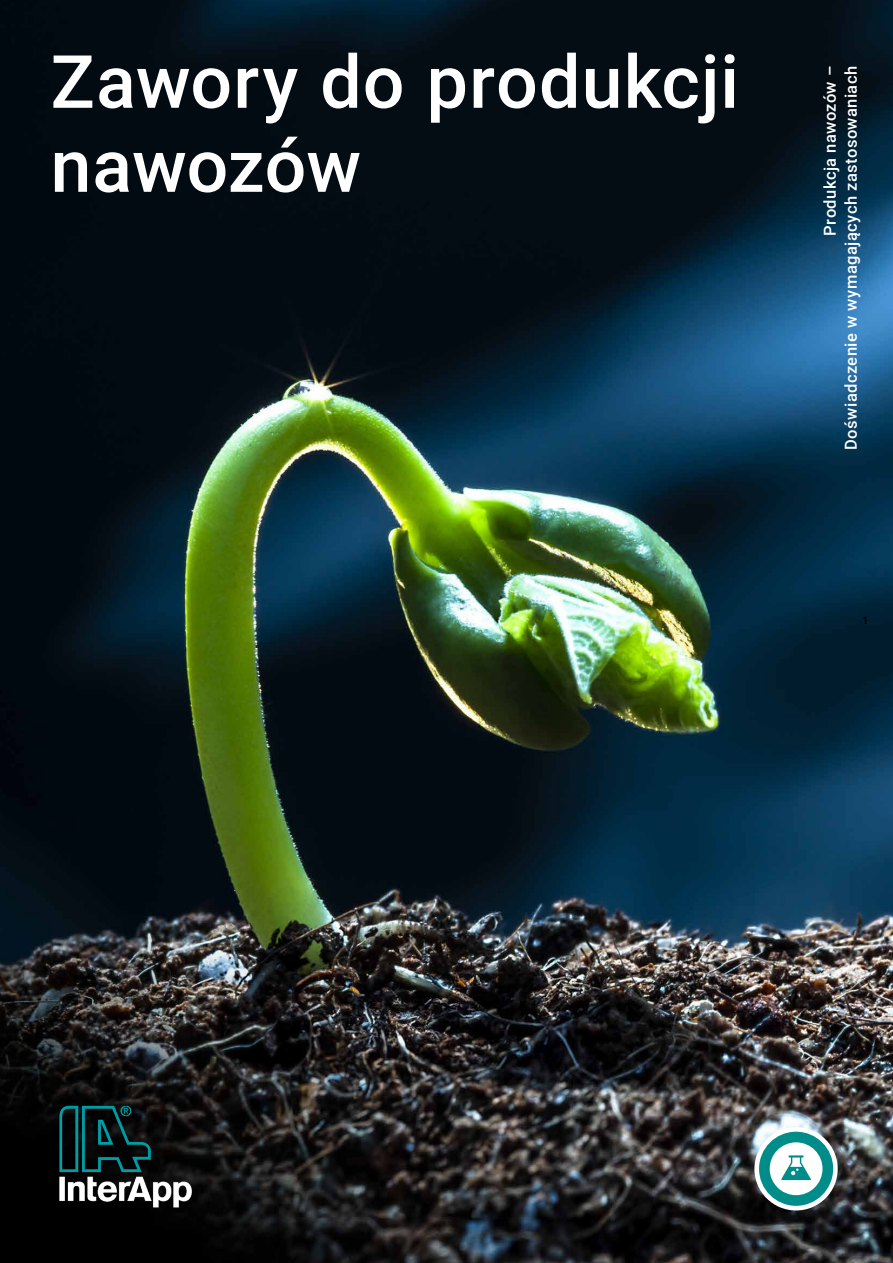
<style>
.page{position:relative;width:893px;height:1263px;background:#fff}
.page>*{position:absolute;margin:0;border:0;box-sizing:border-box;transform-origin:0 0}
.t1{font:500 73.5px/84px "Roboto";letter-spacing:.01em;color:#fff}
.t2{font:500 16.5px/21px "Roboto";letter-spacing:.025em;color:#fff;text-align:right}
.t3{font:500 10.5px "Roboto";color:#000}
</style>
<div class="page">
<img style="left:0;top:0;width:893px;height:1263px">
<svg style="left:754px;top:1127px;width:84px;height:83px"></svg>
<div style="left:759px;top:1132px;width:74px;height:74px;background:#008d8a;border-radius:50%"></div>
<div style="left:770px;top:1142px;width:52px;height:53px;background:#fff;border-radius:50%"></div>
<svg style="left:781px;top:1155px;width:30px;height:25px"></svg>
<img style="left:55px;top:1102px;width:141px;height:108px">
<h1 class="t1" style="left:51px;top:37px;width:690px">Zawory do produkcji nawozów</h1>
<p class="t2" style="left:819px;top:450px;width:385px;rotate:-90deg">Produkcja nawozów –<br>Doświadczenie w wymagających zastosowaniach</p>
<p class="t3" style="left:862px;top:613px;width:7px">1</p>
</div>
